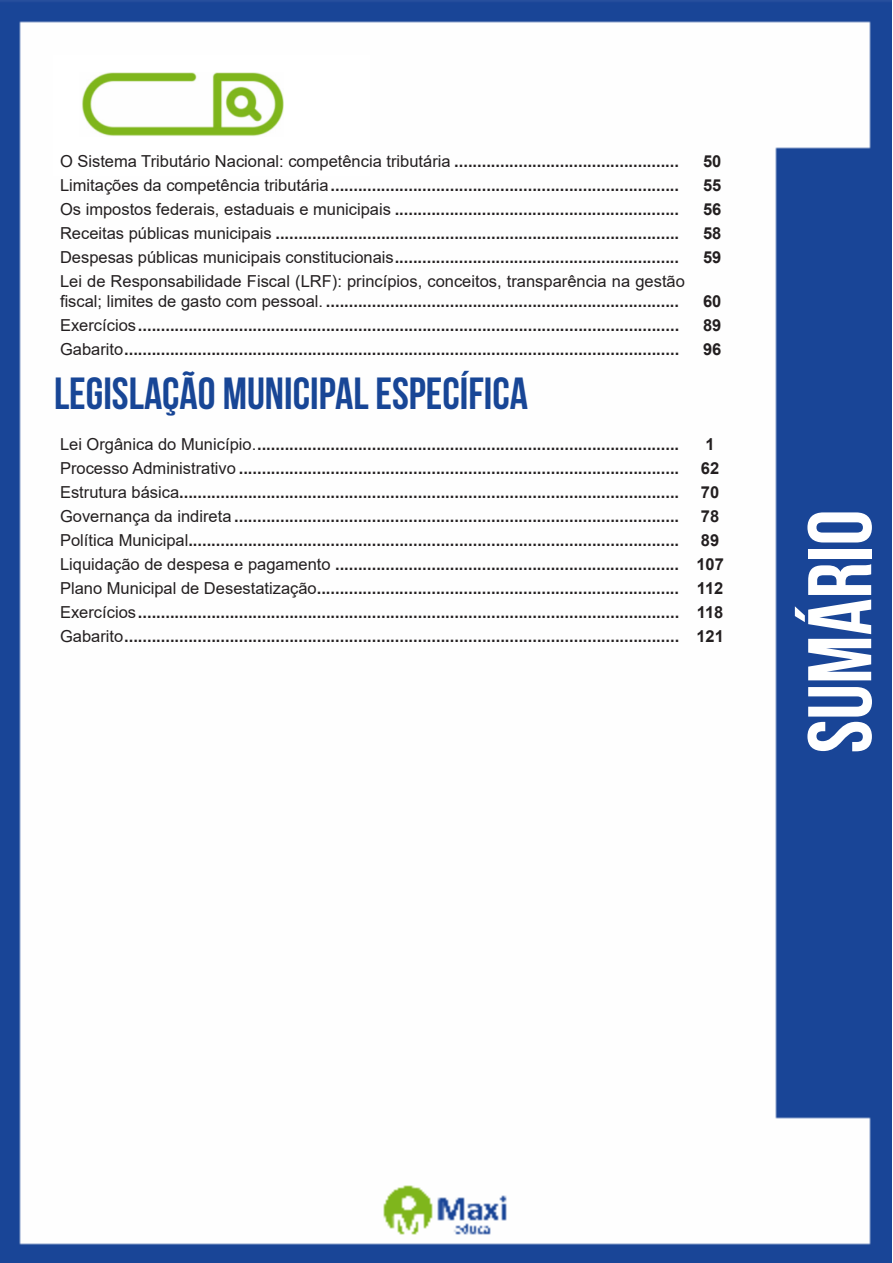
<style>
.page{position:relative;width:893px;height:1263px;background:#fff}
.page>*{position:absolute;margin:0;border:0;box-sizing:border-box;transform-origin:0 0}
.t1{font:700 90px "Bebas Neue";color:#fff}
.t2{font:700 45px "Bebas Neue";color:#184696}
.ALTERNATIVAS{font:700 16.5px "Arial";color:#231f20}
.ALTERNATIVAS-2{font:16.5px/19.8px "Arial";color:#231f20}
.INDICE{font:700 16.5px "Arial";color:#231f20}
.s1{font-weight:400}
.s2{font-weight:700}
</style>
<div class="page">
<img style="left:0;top:0;width:892px;height:1263px">
<div style="left:53px;top:55px;width:317px;height:121px;background:#fff"></div>
<img style="left:82px;top:72px;width:201px;height:64px">
<p class="ALTERNATIVAS" style="left:60px;top:149px;width:621px"><span class="s1">O Sistema Tributário Nacional: competência tributária</span> .................................................</p>
<p class="INDICE" style="left:703px;top:149px;width:20px">50</p>
<p class="ALTERNATIVAS" style="left:60px;top:173px;width:621px"><span class="s1">Limitações da competência tributária</span>............................................................................</p>
<p class="INDICE" style="left:703px;top:173px;width:20px">55</p>
<p class="ALTERNATIVAS" style="left:60px;top:197px;width:621px"><span class="s1">Os impostos federais, estaduais e municipais</span> ..............................................................</p>
<p class="INDICE" style="left:703px;top:197px;width:20px">56</p>
<p class="ALTERNATIVAS" style="left:60px;top:221px;width:621px"><span class="s1">Receitas públicas municipais</span> ........................................................................................</p>
<p class="INDICE" style="left:703px;top:221px;width:20px">58</p>
<p class="ALTERNATIVAS" style="left:60px;top:245px;width:621px"><span class="s1">Despesas públicas municipais constitucionais</span>..............................................................</p>
<p class="INDICE" style="left:703px;top:245px;width:20px">59</p>
<p class="ALTERNATIVAS-2" style="left:60px;top:271px;width:626px">Lei de Responsabilidade Fiscal (LRF): princípios, conceitos, transparência na gestão fiscal; limites de gasto com pessoal. <span class="s2">.............................................................................</span></p>
<p class="INDICE" style="left:703px;top:289px;width:20px">60</p>
<p class="ALTERNATIVAS" style="left:60px;top:313px;width:621px"><span class="s1">Exercícios</span>......................................................................................................................</p>
<p class="INDICE" style="left:703px;top:313px;width:20px">89</p>
<p class="ALTERNATIVAS" style="left:60px;top:337px;width:621px"><span class="s1">Gabarito</span>.........................................................................................................................</p>
<p class="INDICE" style="left:703px;top:337px;width:20px">96</p>
<p class="t2" style="left:54px;top:368px;width:476px">LEGISLAÇÃO MUNICIPAL ESPECÍFICA</p>
<p class="ALTERNATIVAS" style="left:60px;top:432px;width:621px"><span class="s1">Lei Orgânica do Município.</span>............................................................................................</p>
<p class="INDICE" style="left:705px;top:432px;width:11px">1</p>
<p class="ALTERNATIVAS" style="left:60px;top:456px;width:621px"><span class="s1">Processo Administrativo</span> ................................................................................................</p>
<p class="INDICE" style="left:701px;top:456px;width:20px">62</p>
<p class="ALTERNATIVAS" style="left:60px;top:480px;width:621px"><span class="s1">Estrutura básica</span>.............................................................................................................</p>
<p class="INDICE" style="left:701px;top:480px;width:20px">70</p>
<p class="ALTERNATIVAS" style="left:60px;top:504px;width:621px"><span class="s1">Governança da indireta</span> .................................................................................................</p>
<p class="INDICE" style="left:701px;top:504px;width:20px">78</p>
<p class="ALTERNATIVAS" style="left:60px;top:528px;width:621px"><span class="s1">Política Municipal</span>...........................................................................................................</p>
<p class="INDICE" style="left:701px;top:528px;width:20px">89</p>
<p class="ALTERNATIVAS" style="left:60px;top:552px;width:621px"><span class="s1">Liquidação de despesa e pagamento</span> ...........................................................................</p>
<p class="INDICE" style="left:696px;top:552px;width:29px">107</p>
<p class="ALTERNATIVAS" style="left:60px;top:576px;width:621px"><span class="s1">Plano Municipal de Desestatização</span>...............................................................................</p>
<p class="INDICE" style="left:697px;top:576px;width:28px">112</p>
<p class="ALTERNATIVAS" style="left:60px;top:600px;width:621px"><span class="s1">Exercícios</span>......................................................................................................................</p>
<p class="INDICE" style="left:697px;top:600px;width:28px">118</p>
<p class="ALTERNATIVAS" style="left:60px;top:624px;width:621px"><span class="s1">Gabarito</span>.........................................................................................................................</p>
<p class="INDICE" style="left:696px;top:624px;width:29px">121</p>
<h1 class="t1" style="left:791px;top:753px;width:245px;rotate:-90deg">SUMÁRIO</h1>
</div>
